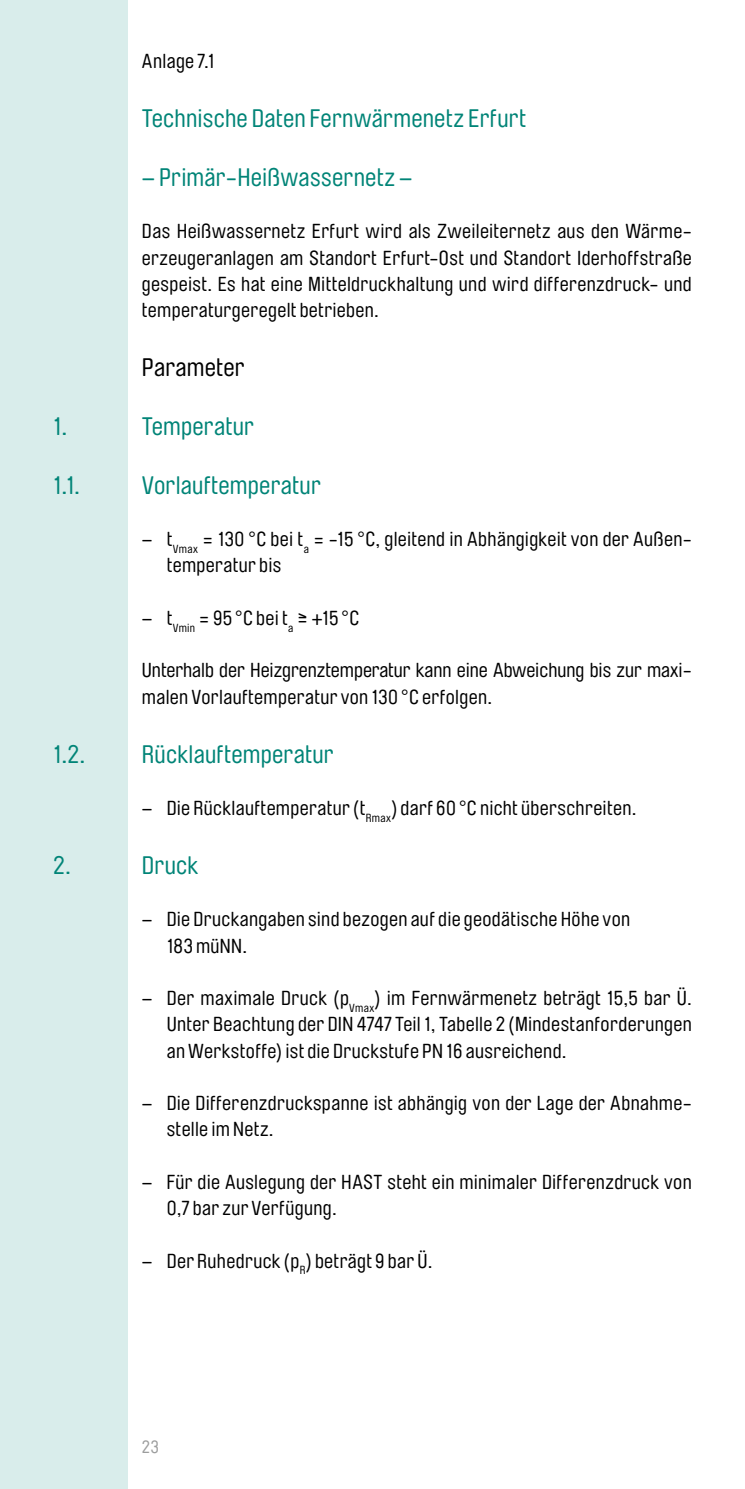
<style>
.page{position:relative;width:745px;height:1489px;background:#fff}
.page>*{position:absolute;margin:0;border:0;box-sizing:border-box;transform-origin:0 0}
.t1{font:25px "Brauer Neue";letter-spacing:.01em;color:#008477}
.t2{font:25px "Brauer Neue";letter-spacing:.01em;color:#000}
.t3{font:20px/26.2px "Brauer Neue";letter-spacing:.02em;color:#000}
.t4{font:20px/26.2px "Brauer Neue";color:#000}
.t5{font:17.5px "Brauer Neue";color:#9c9d9d}
</style>
<div class="page">
<div style="left:0;top:0;width:128px;height:1488px;background:#d9edeb"></div>
<p class="t3" style="left:142px;top:49px;width:74px">Anlage 7.1</p>
<p class="t1" style="left:142px;top:105px;width:385px">Technische Daten Fernwärmenetz Erfurt</p>
<p class="t1" style="left:142px;top:163px;width:272px">– Primär-Heißwassernetz –</p>
<p class="t3" style="left:142px;top:219px;width:551px;text-align:justify">Das Heißwassernetz Erfurt wird als Zweileiternetz aus den Wärme&shy;erzeugeranlagen am Standort Erfurt-Ost und Standort Iderhoffstraße gespeist. Es hat eine Mitteldruckhaltung und wird differenzdruck- und temperaturgeregelt betrieben.</p>
<p class="t2" style="left:142px;top:353px;width:104px">Parameter</p>
<p class="t1" style="left:53px;top:412px;width:16px">1.</p>
<p class="t1" style="left:142px;top:412px;width:113px">Temperatur</p>
<p class="t1" style="left:53px;top:471px;width:28px">1.1.</p>
<p class="t1" style="left:142px;top:471px;width:180px">Vorlauftemperatur</p>
<p class="t3" style="left:167px;top:526px;width:526px;text-indent:-25px">– t<sub>Vmax</sub> = 130 °C bei t<sub>a</sub> = -15 °C, gleitend in Abhängigkeit von der Außen&shy;temperatur bis</p>
<p class="t3" style="left:142px;top:605px;width:219px">– t<sub>Vmin</sub> = 95 °C bei t<sub>a</sub> ≥ +15 °C</p>
<p class="t4" style="left:142px;top:657px;width:548px">Unterhalb der Heizgrenztemperatur kann eine Abweichung bis zur maxi&shy;malen Vorlauftemperatur von 130 °C erfolgen.</p>
<p class="t1" style="left:53px;top:740px;width:34px">1.2.</p>
<p class="t1" style="left:142px;top:740px;width:193px">Rücklauftemperatur</p>
<p class="t3" style="left:142px;top:795px;width:495px">– Die Rücklauftemperatur (t<sub>Rmax</sub>) darf 60 °C nicht überschreiten.</p>
<p class="t1" style="left:53px;top:851px;width:19px">2.</p>
<p class="t1" style="left:142px;top:851px;width:58px">Druck</p>
<p class="t3" style="left:167px;top:906px;width:464px;text-indent:-25px">– Die Druckangaben sind bezogen auf die geodätische Höhe von<br>183 müNN.</p>
<p class="t3" style="left:167px;top:985px;width:526px;text-align:justify;text-indent:-25px">– Der maximale Druck (p<sub>Vmax</sub>) im Fernwärmenetz beträgt 15,5 bar Ü.<br>Unter Beachtung der DIN 4747 Teil 1, Tabelle 2 (Mindestanforderungen an Werkstoffe) ist die Druckstufe PN 16 ausreichend.</p>
<p class="t3" style="left:167px;top:1090px;width:526px;text-indent:-25px">– Die Differenzdruckspanne ist abhängig von der Lage der Abnahme&shy;stelle im Netz.</p>
<p class="t3" style="left:167px;top:1169px;width:526px;text-indent:-25px">– Für die Auslegung der HAST steht ein minimaler Differenzdruck von<br>0,7 bar zur Verfügung.</p>
<p class="t3" style="left:142px;top:1247px;width:292px">– Der Ruhedruck (p<sub>R</sub>) beträgt 9 bar Ü.</p>
<p class="t5" style="left:142px;top:1436px;width:18px">23</p>
</div>
